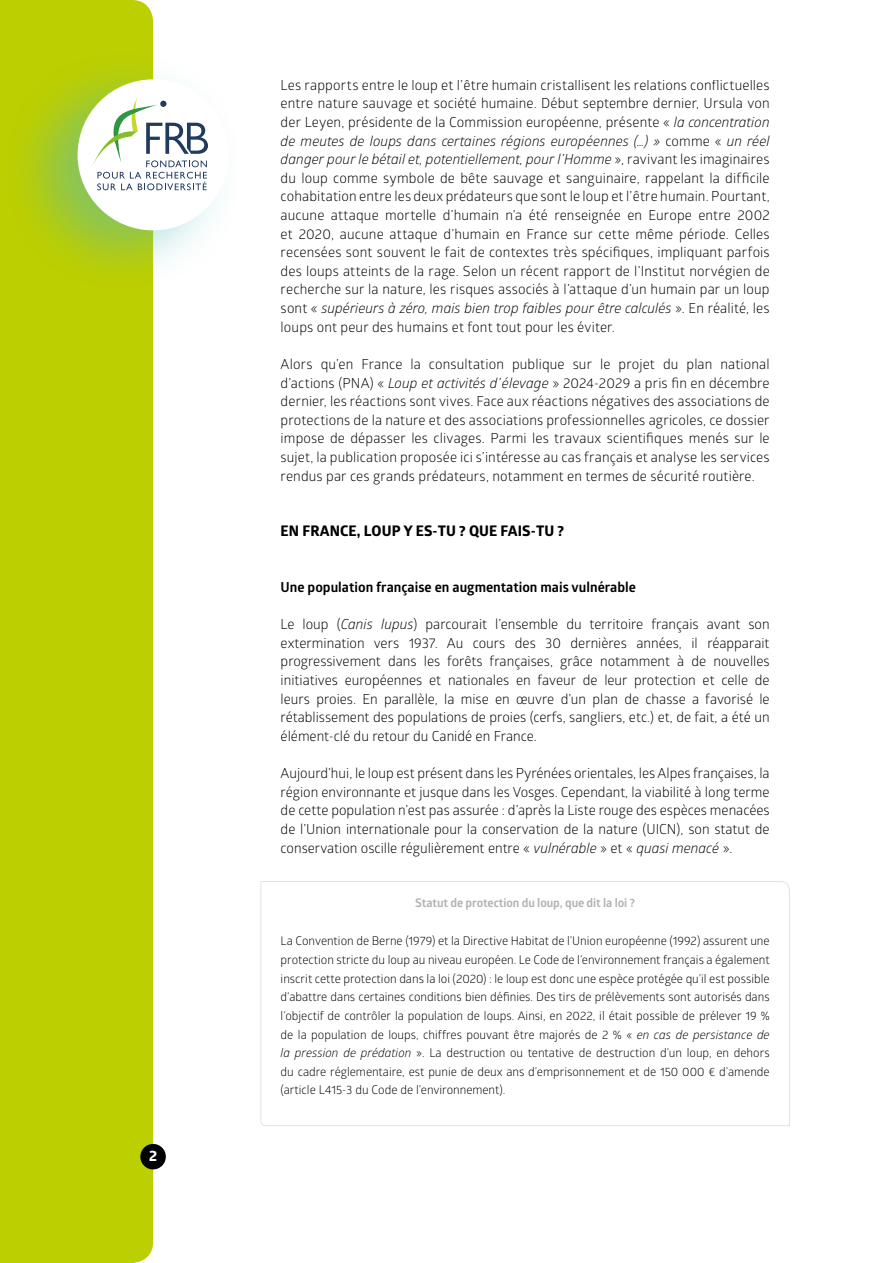
<style>
.page{position:relative;width:893px;height:1263px;background:#fff}
.page>*{position:absolute;margin:0;border:0;box-sizing:border-box;transform-origin:0 0}
.t1{font:700 14.85px "Globerx";color:#fff}
.t2{font:700 14.7px "Globerx";letter-spacing:.01em;color:#000}
.t3{font:13.8px/18.6px "Glober";color:#000;text-align:justify}
.t4{font:700 13.8px "Glober";color:#000}
.t5{font:12px/18.6px "Glober";color:#000;text-align:justify}
.t6{font:700 12px "Glober";letter-spacing:-.01em;color:#b2b2b2}
.s1{font-style:italic}
</style>
<div class="page">
<div style="left:0;top:0;width:153px;height:1263px;background:#bccf00"></div>
<div style="left:1px;top:48px;width:244px;height:244px;background:#51babc;opacity:.5"></div>
<div style="left:78px;top:79px;width:151px;height:151px;background:#fff;border-radius:50%"></div>
<svg style="left:91px;top:96px;width:117px;height:94px"></svg>
<div style="left:140px;top:1144px;width:26px;height:25px;background:#000;border-radius:50%"></div>
<svg style="left:260px;top:881px;width:530px;height:245px"></svg>
<div style="left:239px;top:45px;width:572px;height:34px;background:#fff"></div>
<p class="t1" style="left:149px;top:1145px;width:10px">2</p>
<p class="t3" style="left:281px;top:75px;width:491px">Les rapports entre le loup et l’être humain cristallisent les relations conflictuelles entre nature sauvage et société humaine. Début septembre dernier, Ursula von der Leyen, présidente de la Commission européenne, présente « <span class="s1">la concentration de meutes de loups dans certaines régions européennes (…) »</span> comme « <span class="s1">un réel danger pour le bétail et, potentiellement, pour l’Homme</span> », ravivant les imaginaires du loup comme symbole de bête sauvage et sanguinaire, rappelant la difficile cohabitation entre les deux prédateurs que sont le loup et l’être humain. Pourtant, aucune attaque mortelle d’humain n’a été renseignée en Europe entre 2002 et 2020, aucune attaque d’humain en France sur cette même période. Celles recensées sont souvent le fait de contextes très spécifiques, impliquant parfois des loups atteints de la rage. Selon un récent rapport de l’Institut norvégien de recherche sur la nature, les risques associés à l’attaque d’un humain par un loup sont « <span class="s1">supérieurs à zéro, mais bien trop faibles pour être calculés</span> ». En réalité, les loups ont peur des humains et font tout pour les éviter.</p>
<p class="t3" style="left:281px;top:354px;width:491px">Alors qu’en France la consultation publique sur le projet du plan national d’actions (PNA) « <span class="s1">Loup et activités d’élevage</span> » 2024-2029 a pris fin en décembre dernier, les réactions sont vives. Face aux réactions négatives des associations de protections de la nature et des associations professionnelles agricoles, ce dossier impose de dépasser les clivages. Parmi les travaux scientifiques menés sur le sujet, la publication proposée ici s’intéresse au cas français et analyse les services rendus par ces grands prédateurs, notamment en termes de sécurité routière.</p>
<p class="t2" style="left:281px;top:520px;width:285px">EN FRANCE, LOUP Y ES-TU ? QUE FAIS-TU ?</p>
<p class="t4" style="left:281px;top:577px;width:357px">Une population française en augmentation mais vulnérable</p>
<p class="t3" style="left:281px;top:614px;width:491px">Le loup (<span class="s1">Canis lupus</span>) parcourait l’ensemble du territoire français avant son extermination vers 1937. Au cours des 30 dernières années, il réapparait progressivement dans les forêts françaises, grâce notamment à de nouvelles initiatives européennes et nationales en faveur de leur protection et celle de leurs proies. En parallèle, la mise en œuvre d’un plan de chasse a favorisé le rétablissement des populations de proies (cerfs, sangliers, etc.) et, de fait, a été un élément-clé du retour du Canidé en France.</p>
<p class="t3" style="left:281px;top:763px;width:491px">Aujourd’hui, le loup est présent dans les Pyrénées orientales, les Alpes françaises, la région environnante et jusque dans les Vosges. Cependant, la viabilité à long terme de cette population n’est pas assurée : d’après la Liste rouge des espèces menacées de l’Union internationale pour la conservation de la nature (UICN), son statut de conservation oscille régulièrement entre « <span class="s1">vulnérable</span> » et « <span class="s1">quasi menacé</span> ».</p>
<p class="t6" style="left:415px;top:894px;width:221px">Statut de protection du loup, que dit la loi ?</p>
<p class="t5" style="left:281px;top:931px;width:491px">La Convention de Berne (1979) et la Directive Habitat de l’Union européenne (1992) assurent une protection stricte du loup au niveau européen. Le Code de l’environnement français a également inscrit cette protection dans la loi (2020) : le loup est donc une espèce protégée qu’il est possible d’abattre dans certaines conditions bien définies. Des tirs de prélèvements sont autorisés dans l’objectif de contrôler la population de loups. Ainsi, en 2022, il était possible de prélever 19 % de la population de loups, chiffres pouvant être majorés de 2 % « <span class="s1">en cas de persistance de la pression de prédation</span> ». La destruction ou tentative de destruction d’un loup, en dehors du cadre réglementaire, est punie de deux ans d’emprisonnement et de 150 000 € d’amende (article L415-3 du Code de l’environnement).</p>
</div>
